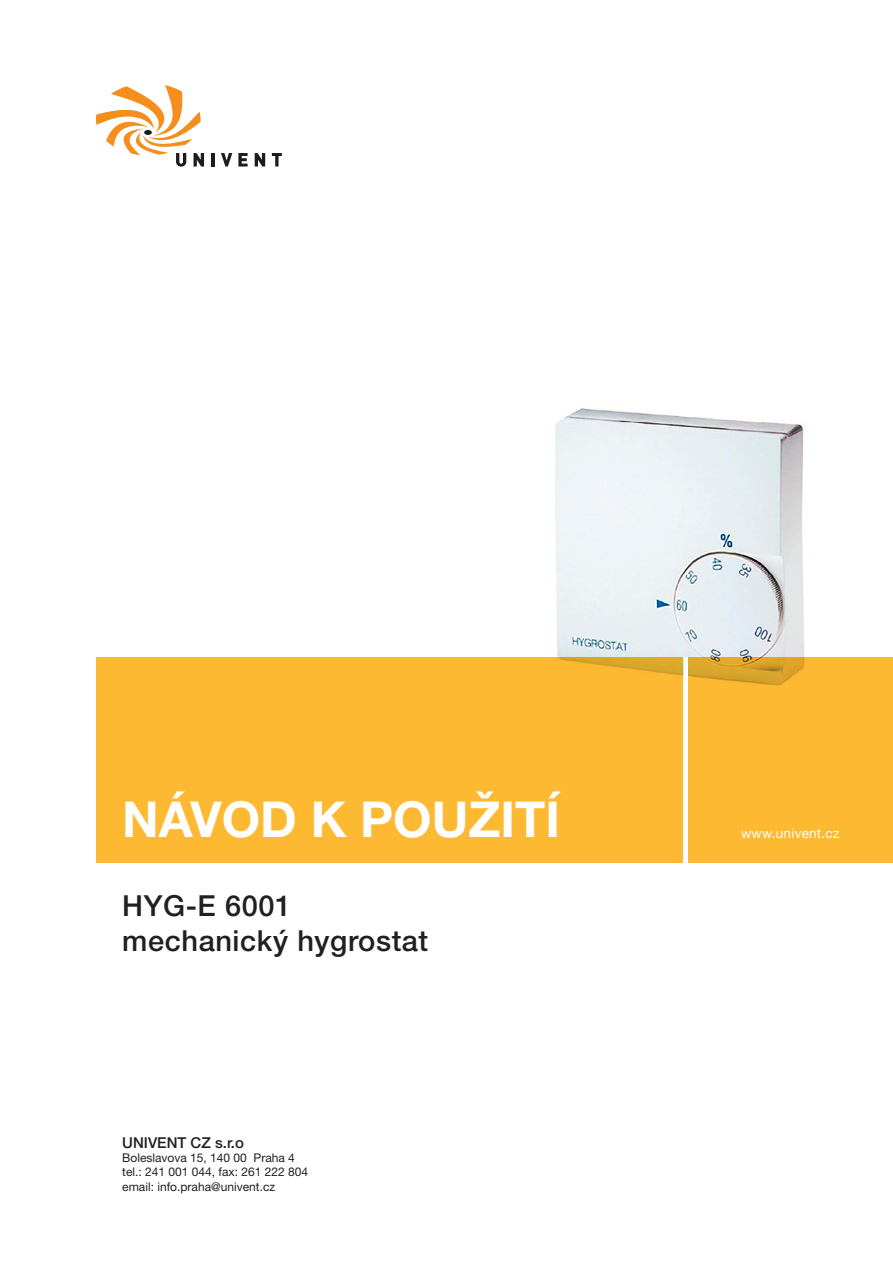
<style>
.page{position:relative;width:893px;height:1263px;background:#fff}
.page>*{position:absolute;margin:0;border:0;box-sizing:border-box;transform-origin:0 0}
.t1{font:700 49.5px "Helvetica Neue LT Pro";color:#fff}
.t2{font:500 28.95px "Helvetica Neue LT Pro";letter-spacing:.02em;color:#231f20}
.t3{font:500 15px "Helvetica Neue LT Pro";color:#231f20}
.t4{font:13.5px "Helvetica Neue LT Pro";letter-spacing:.02em;color:#fff}
.t5{font:12px "Helvetica Neue LT Pro";color:#231f20}
</style>
<div class="page">
<img style="left:555px;top:408px;width:250px;height:268px">
<div style="left:687px;top:657px;width:206px;height:206px;background:#fdb931"></div>
<div style="left:96px;top:657px;width:587px;height:206px;background:#fdb931"></div>
<hr style="left:684px;top:657px;width:3px;height:206px;background:#fff">
<svg style="left:212px;top:153px;width:3px;height:13px"></svg>
<svg style="left:221px;top:153px;width:11px;height:13px"></svg>
<svg style="left:238px;top:153px;width:10px;height:13px"></svg>
<svg style="left:255px;top:153px;width:10px;height:13px"></svg>
<svg style="left:272px;top:153px;width:10px;height:13px"></svg>
<svg style="left:96px;top:85px;width:108px;height:82px"></svg>
<div style="left:144px;top:130px;width:8px;height:5px;background:#1b1c20;border-radius:50%"></div>
<p class="t1" style="left:122px;top:788px;width:439px">NÁVOD K POUŽITÍ</p>
<p class="t2" style="left:122px;top:888px;width:171px">HYG-E 6001</p>
<p class="t2" style="left:122px;top:923px;width:308px">mechanický hygrostat</p>
<p class="t3" style="left:122px;top:1133px;width:123px">UNIVENT CZ s.r.o</p>
<p class="t5" style="left:122px;top:1150px;width:174px">Boleslavova 15, 140 00 Praha 4</p>
<p class="t5" style="left:122px;top:1165px;width:187px">tel.: 241 001 044, fax: 261 222 804</p>
<p class="t5" style="left:122px;top:1179px;width:154px">email: info.praha@univent.cz</p>
<p class="t4" style="left:741px;top:825px;width:100px">www.univent.cz</p>
</div>
